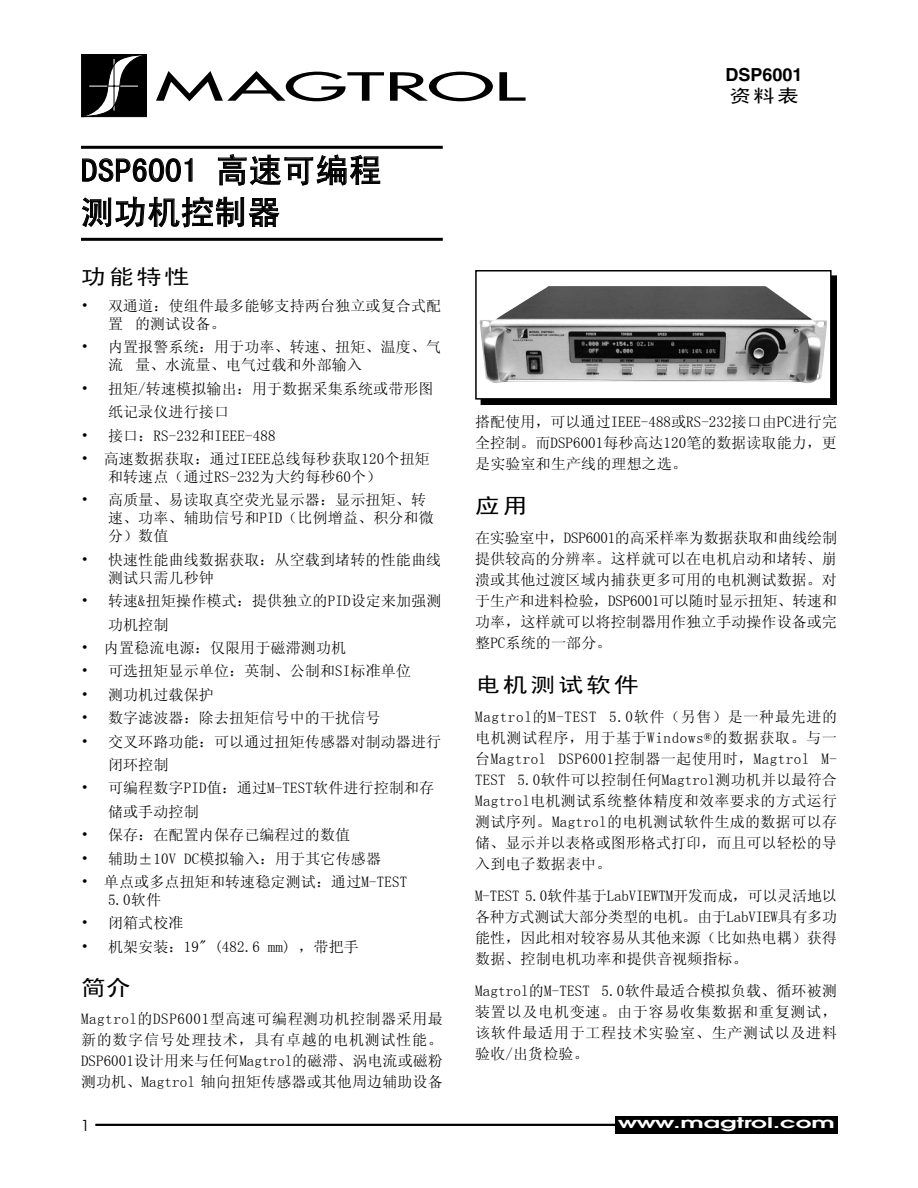
<style>
.page{position:relative;width:918px;height:1188px;background:#fff}
.page>*{position:absolute;margin:0;border:0;box-sizing:border-box;transform-origin:0 0}
.t1{font:37.8px "Futura";letter-spacing:-.005em;color:#000;scale:2.14 1}
.t2{font:33px/42px "Sim Hei";letter-spacing:.01em;color:#000}
.t3{font:21px "Sim Hei";letter-spacing:.1em;color:#000;scale:1.2 1}
.t4{font:700 18px "Helvetica";color:#000}
.t5{font:18px "Sim Hei";color:#000;scale:1.2 1}
.t6{font:15px/21px "Sim Sun";letter-spacing:.01em;color:#000}
.t7{font:600 14.55px "Avant Garde";letter-spacing:-.025em;color:#fff;scale:1.7 1}
</style>
<div class="page">
<hr style="left:81px;top:146px;width:362px;height:3px;background:#000">
<hr style="left:81px;top:238px;width:362px;height:3px;background:#000">
<svg style="left:82px;top:158px;width:111px;height:24px"></svg>
<svg style="left:218px;top:154px;width:163px;height:32px"></svg>
<svg style="left:82px;top:196px;width:198px;height:32px"></svg>
<svg style="left:81px;top:54px;width:66px;height:63px;background:#282828"></svg>
<hr style="left:95px;top:1124px;width:524px;height:2px;background:#000">
<div style="left:615px;top:1117px;width:223px;height:17px;background:#000"></div>
<div style="left:481px;top:276px;width:355px;height:128px;background:#000"></div>
<div style="left:481px;top:275px;width:356px;height:130px;border:2px solid #000"></div>
<div style="left:476px;top:271px;width:355px;height:128px;background:#fff"></div>
<div style="left:475px;top:270px;width:357px;height:130px;border:2px solid #000"></div>
<img style="left:480px;top:286px;width:347px;height:97px">
<h1 class="t1" style="left:155px;top:62px;width:174px">MAGTROL</h1>
<h2 class="t2" style="left:81px;top:149px;width:302px">DSP6001 高速可编程测功机控制器</h2>
<p class="t4" style="left:726px;top:64px;width:79px">DSP6001</p>
<p class="t5" style="left:730px;top:87px;width:59px">资料表</p>
<h3 class="t3" style="left:81px;top:266px;width:92px">功能特性</h3>
<p class="t6" style="left:108px;top:297px;width:335px;line-height:18px;text-indent:-27px">• 双通道：使组件最多能够支持两台独立或复合式配置 的测试设备。</p>
<p class="t6" style="left:108px;top:338px;width:335px;line-height:18px;text-indent:-27px">• 内置报警系统：用于功率、转速、扭矩、温度、气流 量、水流量、电气过载和外部输入</p>
<p class="t6" style="left:108px;top:377px;width:327px;line-height:23.4px;text-indent:-27px">• 扭矩/转速模拟输出：用于数据采集系统或带形图纸记录仪进行接口</p>
<p class="t6" style="left:81px;top:424px;width:350px;line-height:23.4px">• 接口：RS-232和IEEE-488<br>•　高速数据获取：通过IEEE总线每秒获取120个扭矩</p>
<p class="t6" style="left:108px;top:466px;width:275px">和转速点（通过RS-232为大约每秒60个）</p>
<p class="t6" style="left:108px;top:491px;width:327px;line-height:18px;text-indent:-27px">• 高质量、易读取真空荧光显示器：显示扭矩、转速、功率、辅助信号和PID（比例增益、积分和微分）数值</p>
<p class="t6" style="left:108px;top:550px;width:335px;line-height:18px;text-indent:-27px">• 快速性能曲线数据获取：从空载到堵转的性能曲线测试只需几秒钟</p>
<p class="t6" style="left:108px;top:589px;width:335px;line-height:23.4px;text-indent:-27px">• 转速&amp;扭矩操作模式：提供独立的PID设定来加强测功机控制</p>
<p class="t6" style="left:81px;top:637px;width:267px">• 内置稳流电源：仅限用于磁滞测功机</p>
<p class="t6" style="left:81px;top:661px;width:332px">• 可选扭矩显示单位：英制、公制和SI标准单位</p>
<p class="t6" style="left:81px;top:684px;width:134px">• 测功机过载保护</p>
<p class="t6" style="left:81px;top:707px;width:301px">• 数字滤波器：除去扭矩信号中的干扰信号</p>
<p class="t6" style="left:108px;top:730px;width:335px;line-height:23.4px;text-indent:-27px">• 交叉环路功能：可以通过扭矩传感器对制动器进行闭环控制</p>
<p class="t6" style="left:108px;top:776px;width:328px;line-height:23.4px;text-indent:-27px">• 可编程数字PID值：通过M-TEST软件进行控制和存储或手动控制</p>
<p class="t6" style="left:81px;top:824px;width:271px">• 保存：在配置内保存已编程过的数值</p>
<p class="t6" style="left:81px;top:848px;width:302px">• 辅助±10V DC模拟输入：用于其它传感器</p>
<p class="t6" style="left:108px;top:873px;width:301px;line-height:18px;text-indent:-27px">• 单点或多点扭矩和转速稳定测试：通过M-TEST<br>5.0软件</p>
<p class="t6" style="left:81px;top:913px;width:104px">• 闭箱式校准</p>
<p class="t6" style="left:81px;top:936px;width:279px">• 机架安装：19" (482.6 mm) ，带把手</p>
<h3 class="t3" style="left:81px;top:977px;width:43px">简介</h3>
<p class="t6" style="left:81px;top:1008px;width:363px;text-align:justify">Magtrol的DSP6001型高速可编程测功机控制器采用最新的数字信号处理技术，具有卓越的电机测试性能。DSP6001设计用来与任何Magtrol的磁滞、涡电流或磁粉测功机、Magtrol 轴向扭矩传感器或其他周边辅助设备</p>
<p class="t6" style="left:475px;top:411px;width:363px;text-align:justify">搭配使用，可以通过IEEE-488或RS-232接口由PC进行完全控制。而DSP6001每秒高达120笔的数据读取能力，更是实验室和生产线的理想之选。</p>
<h3 class="t3" style="left:475px;top:495px;width:46px">应用</h3>
<p class="t6" style="left:475px;top:527px;width:363px;text-align:justify">在实验室中，DSP6001的高采样率为数据获取和曲线绘制提供较高的分辨率。这样就可以在电机启动和堵转、崩溃或其他过渡区域内捕获更多可用的电机测试数据。对于生产和进料检验，DSP6001可以随时显示扭矩、转速和功率，这样就可以将控制器用作独立手动操作设备或完整PC系统的一部分。</p>
<h3 class="t3" style="left:475px;top:674px;width:138px">电机测试软件</h3>
<p class="t6" style="left:475px;top:706px;width:363px;text-align:justify">Magtrol的M-TEST 5.0软件（另售）是一种最先进的电机测试程序，用于基于Windows®的数据获取。与一台Magtrol DSP6001控制器一起使用时，Magtrol M-TEST 5.0软件可以控制任何Magtrol测功机并以最符合Magtrol电机测试系统整体精度和效率要求的方式运行测试序列。Magtrol的电机测试软件生成的数据可以存储、显示并以表格或图形格式打印，而且可以轻松的导入到电子数据表中。</p>
<p class="t6" style="left:475px;top:885px;width:363px;text-align:justify">M-TEST 5.0软件基于LabVIEWTM开发而成，可以灵活地以各种方式测试大部分类型的电机。由于LabVIEW具有多功能性，因此相对较容易从其他来源（比如热电耦）获得数据、控制电机功率和提供音视频指标。</p>
<p class="t6" style="left:475px;top:980px;width:363px;text-align:justify">Magtrol的M-TEST 5.0软件最适合模拟负载、循环被测装置以及电机变速。由于容易收集数据和重复测试，该软件最适用于工程技术实验室、生产测试以及进料验收/出货检验。</p>
<p class="t7" style="left:618px;top:1114px;width:129px">www.magtrol.com</p>
</div>
